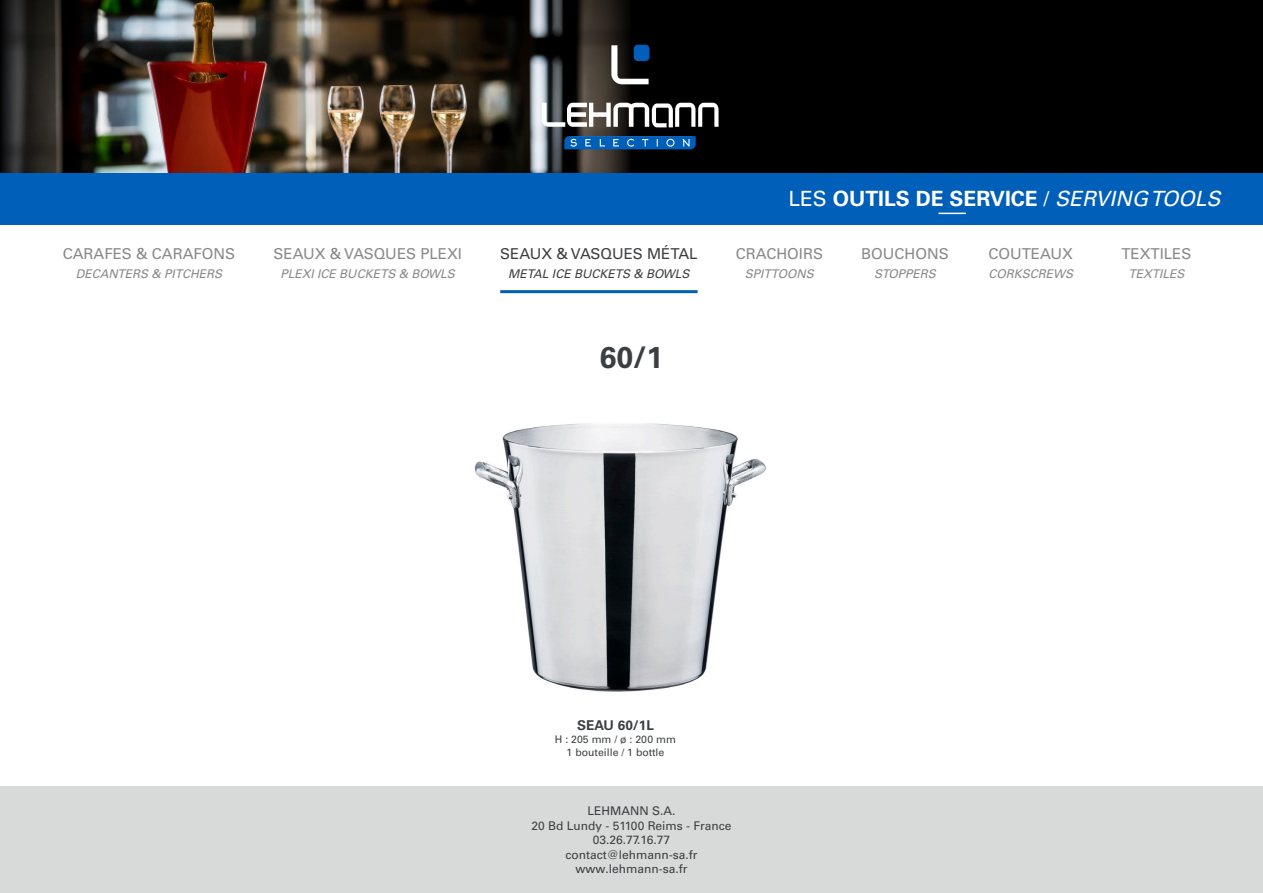
<style>
.page{position:relative;width:1263px;height:893px;background:#fff}
.page>*{position:absolute;margin:0;border:0;box-sizing:border-box;transform-origin:0 0}
.t1{font:700 30px "Univers LT Std";color:#3c3f41}
.t2{font:700 21px "Univers LT Std";color:#fff}
.t3{font:15px "Univers LT Std";color:#8a888a}
.t4{font:15px "Univers LT Std";color:#3c3f41}
.t5{font:700 13.5px "Univers LT Std";color:#3c3f41}
.t6{font:12px "Univers LT Std";color:#3c3f41}
.t7{font:italic 12px "Univers LT Std";color:#8a888a}
.t8{font:italic 12px "Univers LT Std";color:#3c3f41}
.t9{font:10.5px "Univers LT Std";color:#3c3f41}
.s1{font-weight:400}
.s2{font-weight:400;font-style:italic}
</style>
<div class="page">
<div style="left:0;top:0;width:1263px;height:200px;background:#000"></div>
<img style="left:2px;top:0;width:629px;height:173px">
<div style="left:0;top:787px;width:1263px;height:106px;background:#d8d9d9"></div>
<div style="left:0;top:173px;width:1263px;height:51px;background:#005fb9"></div>
<svg style="left:542px;top:103px;width:176px;height:24px"></svg>
<svg style="left:564px;top:136px;width:132px;height:13px;background:#196dbd"></svg>
<svg style="left:611px;top:45px;width:38px;height:39px"></svg>
<div style="left:634px;top:45px;width:15px;height:15px;background:#005fb9;border-radius:4px"></div>
<div style="left:634px;top:45px;width:15px;height:16px;border:1px solid #005fb9;border-radius:4px"></div>
<svg style="left:938px;top:213px;width:28px;height:1px"></svg>
<hr style="left:500px;top:290px;width:197px;height:3px;background:#005fb9">
<img style="left:474px;top:423px;width:292px;height:269px">
<p class="t3" style="left:63px;top:244px;width:174px">CARAFES &amp; CARAFONS</p>
<p class="t7" style="left:76px;top:266px;width:148px">DECANTERS &amp; PITCHERS</p>
<p class="t3" style="left:273px;top:244px;width:190px">SEAUX &amp; VASQUES PLEXI</p>
<p class="t7" style="left:281px;top:266px;width:176px">PLEXI ICE BUCKETS &amp; BOWLS</p>
<p class="t4" style="left:500px;top:244px;width:199px">SEAUX &amp; VASQUES MÉTAL</p>
<p class="t8" style="left:508px;top:266px;width:183px">METAL ICE BUCKETS &amp; BOWLS</p>
<p class="t1" style="left:600px;top:340px;width:65px">60/1</p>
<p class="t2" style="left:788px;top:186px;width:433px"><span class="s1">LES</span> OUTILS DE SERVICE <span class="s1">/</span> <span class="s2">SERVING TOOLS</span></p>
<p class="t3" style="left:736px;top:244px;width:89px">CRACHOIRS</p>
<p class="t7" style="left:745px;top:266px;width:70px">SPITTOONS</p>
<p class="t3" style="left:861px;top:244px;width:89px">BOUCHONS</p>
<p class="t3" style="left:988px;top:244px;width:86px">COUTEAUX</p>
<p class="t3" style="left:1121px;top:244px;width:72px">TEXTILES</p>
<p class="t7" style="left:874px;top:266px;width:63px">STOPPERS</p>
<p class="t7" style="left:988px;top:266px;width:86px">CORKSCREWS</p>
<p class="t7" style="left:1128px;top:266px;width:58px">TEXTILES</p>
<p class="t5" style="left:577px;top:718px;width:78px">SEAU 60/1L</p>
<p class="t9" style="left:555px;top:733px;width:123px">H : 205 mm / ø : 200 mm</p>
<p class="t9" style="left:567px;top:746px;width:99px">1 bouteille / 1 bottle</p>
<p class="t6" style="left:587px;top:804px;width:90px">LEHMANN S.A.</p>
<p class="t6" style="left:532px;top:818px;width:201px">20 Bd Lundy - 51100 Reims - France</p>
<p class="t6" style="left:593px;top:833px;width:79px">03.26.77.16.77</p>
<p class="t6" style="left:565px;top:847px;width:134px">contact@lehmann-sa.fr</p>
<p class="t6" style="left:576px;top:861px;width:113px">www.lehmann-sa.fr</p>
</div>
